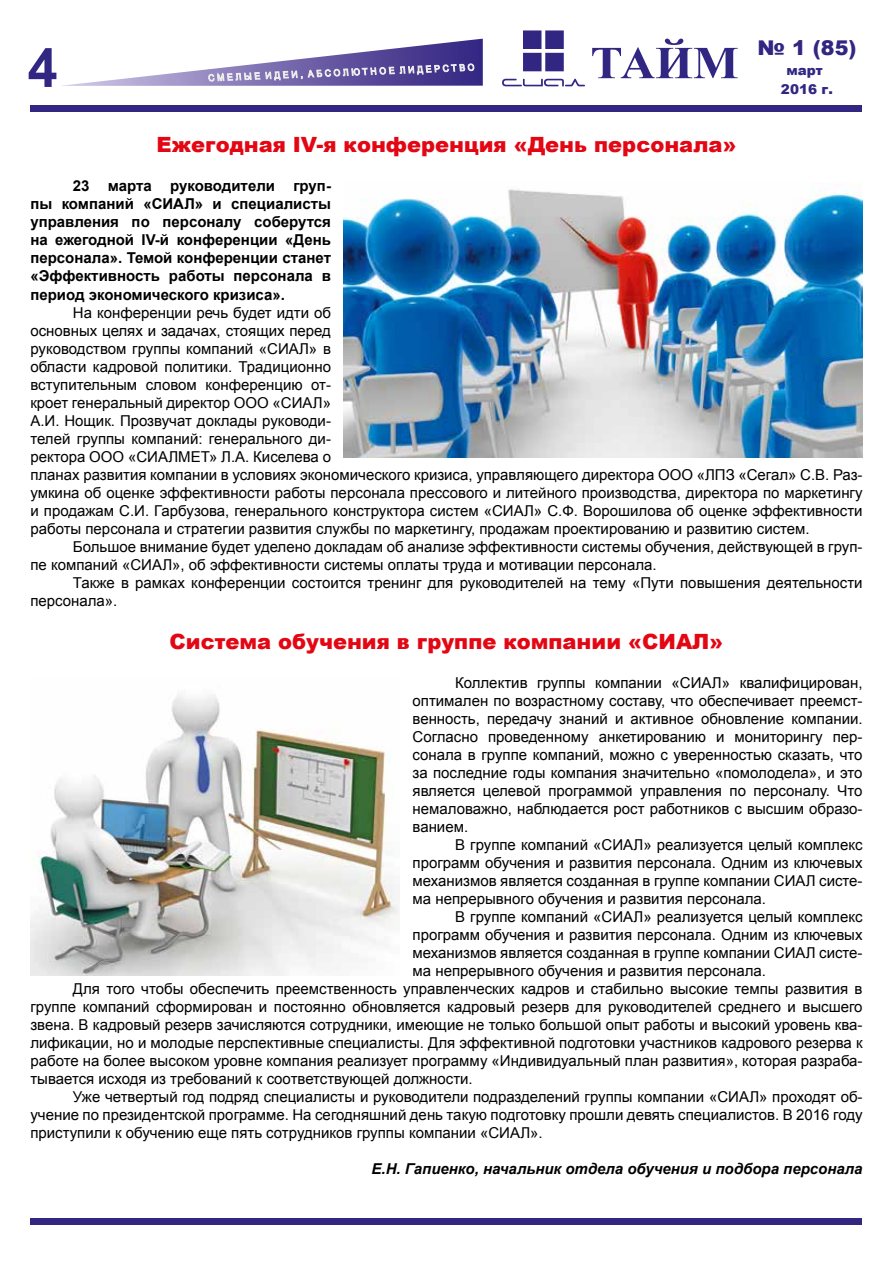
<style>
.page{position:relative;width:893px;height:1263px;background:#fff}
.page>*{position:absolute;margin:0;border:0;box-sizing:border-box;transform-origin:0 0}
.t1{font:700 54px "Arial";color:#312783}
.t2{font:900 21px "Arial";color:#e30613}
.t3{font:900 20.4px "Arial";color:#312783}
.t4{font:15px/18px "Arial";color:#000}
.t5{font:700 15px/18px "Arial";color:#000;text-align:justify}
.t6{font:italic 700 15px "Arial";color:#000}
.t7{font:900 13.5px "Arial";color:#312783}
</style>
<div class="page">
<svg style="left:502px;top:30px;width:83px;height:56px"></svg>
<svg style="left:592px;top:39px;width:146px;height:39px"></svg>
<svg style="left:62px;top:39px;width:421px;height:47px"></svg>
<div style="left:30px;top:105px;width:832px;height:6px;background:#312783"></div>
<div style="left:30px;top:1218px;width:832px;height:6px;background:#312783"></div>
<img style="left:30px;top:694px;width:369px;height:282px">
<img style="left:344px;top:183px;width:519px;height:274px">
<h1 class="t1" style="left:28px;top:32px;width:32px">4</h1>
<h3 class="t3" style="left:758px;top:33px;width:100px">№ 1 (85)</h3>
<p class="t7" style="left:786px;top:60px;width:38px">март</p>
<p class="t7" style="left:781px;top:79px;width:53px">2016 г.</p>
<h2 class="t2" style="left:157px;top:129px;width:581px">Ежегодная IV-я конференция «День персонала»</h2>
<p class="t5" style="left:30px;top:178px;width:302px;text-indent:43px">23 марта руководители груп&shy;пы компаний «СИАЛ» и специалисты управления по персоналу соберутся на ежегодной IV-й конференции «День персонала». Темой конференции станет «Эффективность работы персонала в период экономического кризиса».</p>
<p class="t4" style="left:30px;top:303px;width:834px;text-indent:43px">На конференции речь будет идти об<br>основных целях и задачах, стоящих перед<br>руководством группы компаний «СИАЛ» в<br>области кадровой политики. Традиционно<br>вступительным словом конференцию от-<br>кроет генеральный директор ООО «СИАЛ»<br>А.И. Нощик. Прозвучат доклады руководи-<br>телей группы компаний: генерального ди-<br>ректора ООО «СИАЛМЕТ» Л.А. Киселева о<br>планах развития компании в условиях экономического кризиса, управляющего директора ООО «ЛПЗ «Сегал» С.В. Раз&shy;умкина об оценке эффективности работы персонала прессового и литейного производства, директора по маркетингу и продажам С.И. Гарбузова, генерального конструктора систем «СИАЛ» С.Ф. Ворошилова об оценке эффективности работы персонала и стратегии развития службы по маркетингу, продажам проектированию и развитию систем.</p>
<p class="t4" style="left:30px;top:537px;width:834px;text-indent:43px">Большое внимание будет уделено докладам об анализе эффективности системы обучения, действующей в груп&shy;пе компаний «СИАЛ», об эффективности системы оплаты труда и мотивации персонала.</p>
<p class="t4" style="left:30px;top:573px;width:834px;text-indent:43px">Также в рамках конференции состоится тренинг для руководителей на тему «Пути повышения деятельности персонала».</p>
<h2 class="t2" style="left:170px;top:626px;width:555px">Система обучения в группе компании «СИАЛ»</h2>
<p class="t4" style="left:413px;top:674px;width:452px;text-align:justify;text-indent:43px">Коллектив группы компании «СИАЛ» квалифицирован, оптимален по возрастному составу, что обеспечивает преемст&shy;венность, передачу знаний и активное обновление компании.<br>Согласно проведенному анкетированию и мониторингу пер&shy;сонала в группе компаний, можно с уверенностью сказать, что за последние годы компания значительно «помолодела», и это является целевой программой управления по персоналу. Что немаловажно, наблюдается рост работников с высшим образо&shy;ванием.</p>
<p class="t4" style="left:413px;top:836px;width:451px;text-align:justify;text-indent:43px">В группе компаний «СИАЛ» реализуется целый комплекс программ обучения и развития персонала. Одним из ключевых механизмов является созданная в группе компании СИАЛ систе&shy;ма непрерывного обучения и развития персонала.</p>
<p class="t4" style="left:455px;top:908px;width:409px">В группе компаний «СИАЛ» реализуется целый комплекс</p>
<p class="t4" style="left:413px;top:926px;width:451px">программ обучения и развития персонала. Одним из ключевых</p>
<p class="t4" style="left:413px;top:944px;width:451px">механизмов является созданная в группе компании СИАЛ систе-</p>
<p class="t4" style="left:413px;top:962px;width:355px">ма непрерывного обучения и развития персонала.</p>
<p class="t4" style="left:73px;top:980px;width:791px">Для того чтобы обеспечить преемственность управленческих кадров и стабильно высокие темпы развития в</p>
<p class="t4" style="left:30px;top:998px;width:834px">группе компаний сформирован и постоянно обновляется кадровый резерв для руководителей среднего и высшего</p>
<p class="t4" style="left:30px;top:1016px;width:834px">звена. В кадровый резерв зачисляются сотрудники, имеющие не только большой опыт работы и высокий уровень ква-</p>
<p class="t4" style="left:30px;top:1034px;width:834px">лификации, но и молодые перспективные специалисты. Для эффективной подготовки участников кадрового резерва к</p>
<p class="t4" style="left:30px;top:1052px;width:834px">работе на более высоком уровне компания реализует программу «Индивидуальный план развития», которая разраба-</p>
<p class="t4" style="left:30px;top:1070px;width:444px">тывается исходя из требований к соответствующей должности.</p>
<p class="t4" style="left:73px;top:1088px;width:791px">Уже четвертый год подряд специалисты и руководители подразделений группы компании «СИАЛ» проходят об-</p>
<p class="t4" style="left:30px;top:1106px;width:834px">учение по президентской программе. На сегодняшний день такую подготовку прошли девять специалистов. В 2016 году</p>
<p class="t4" style="left:30px;top:1124px;width:514px">приступили к обучению еще пять сотрудников группы компании «СИАЛ».</p>
<p class="t6" style="left:372px;top:1159px;width:492px">Е.Н. Гапиенко, начальник отдела обучения и подбора персонала</p>
</div>
